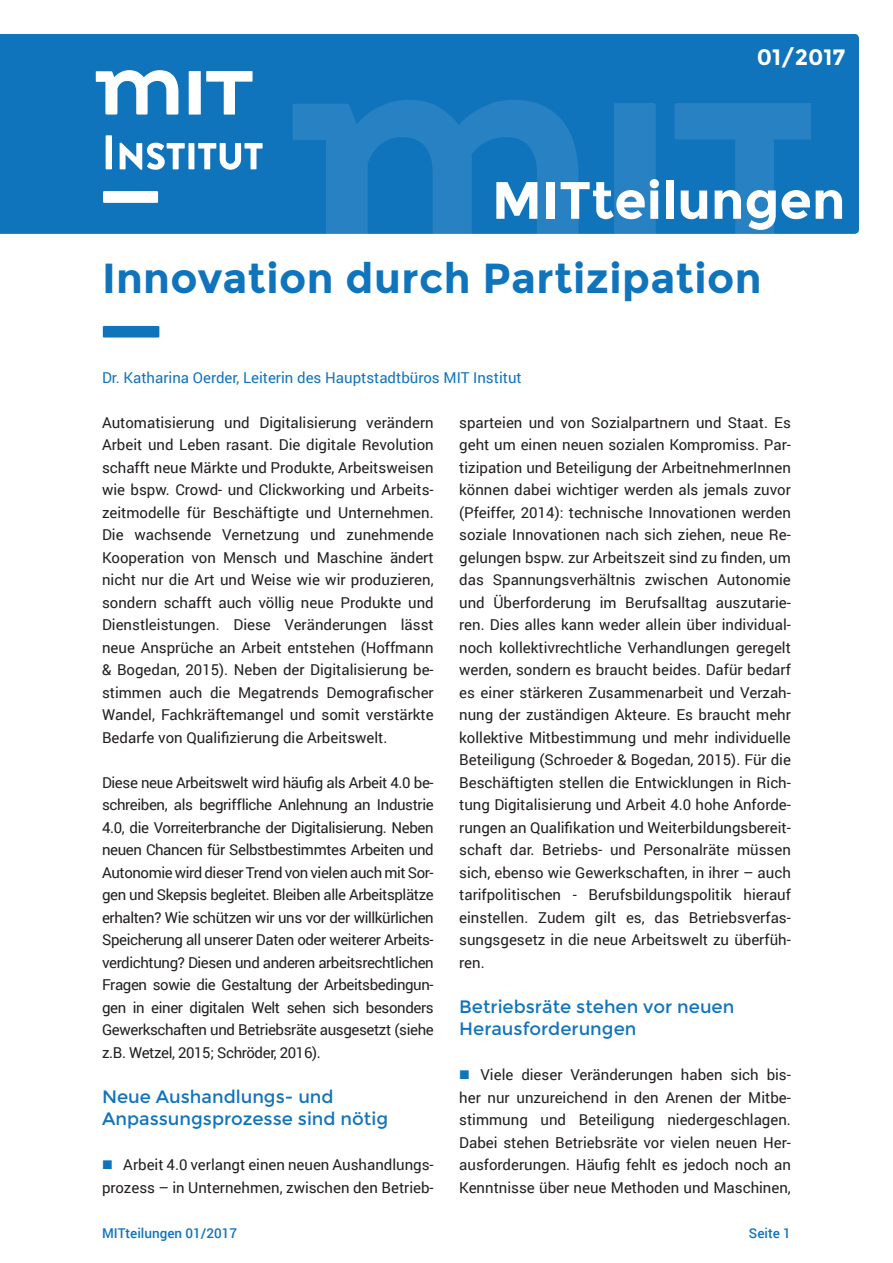
<style>
.page{position:relative;width:893px;height:1263px;background:#fff}
.page>*{position:absolute;margin:0;border:0;box-sizing:border-box;transform-origin:0 0}
.t1{font:700 52.5px "Montserrat";color:#fff}
.t2{font:700 42px "Montserrat";letter-spacing:.01em;color:#1074bc}
.t3{font:700 22.2px "Montserrat";color:#fff}
.t4{font:18px/22.5px "Montserrat";color:#1074bc}
.t5{font:15px/22.5px "Roboto";color:#231f20;text-align:justify}
.t6{font:15px "Roboto";color:#1074bc}
.t7{font:500 13.5px "Roboto";color:#1074bc}
</style>
<div class="page">
<div style="left:0;top:34px;width:859px;height:200px;background:#1074bc"></div>
<svg style="left:674px;top:103px;width:136px;height:131px;background:#1a7abe"></svg>
<div style="left:614px;top:103px;width:42px;height:131px;background:#2781c2"></div>
<svg style="left:293px;top:100px;width:285px;height:134px;background:#1c7bbf"></svg>
<svg style="left:106px;top:135px;width:6px;height:34px"></svg>
<svg style="left:120px;top:143px;width:143px;height:27px"></svg>
<svg style="left:189px;top:71px;width:64px;height:44px"></svg>
<svg style="left:96px;top:70px;width:82px;height:45px"></svg>
<svg style="left:103px;top:191px;width:55px;height:12px"></svg>
<div style="left:103px;top:326px;width:56px;height:12px;background:#1074bc"></div>
<p class="t3" style="left:757px;top:43px;width:90px">01/2017</p>
<p class="t1" style="left:492px;top:169px;width:355px">MITteilungen</p>
<p class="t2" style="left:102px;top:253px;width:661px">Innovation durch Partizipation</p>
<p class="t6" style="left:102px;top:367px;width:421px">Dr. Katharina Oerder, Leiterin des Hauptstadtbüros MIT Institut</p>
<p class="t5" style="left:102px;top:410px;width:333px">Automatisierung und Digitalisierung verändern Arbeit und Leben rasant. Die digitale Revolution schafft neue Märkte und Produkte, Arbeitsweisen wie bspw. Crowd- und Clickworking und Arbeits&shy;zeitmodelle für Beschäftigte und Unternehmen.<br>Die wachsende Vernetzung und zunehmende Kooperation von Mensch und Maschine ändert nicht nur die Art und Weise wie wir produzieren, sondern schafft auch völlig neue Produkte und Dienstleistungen. Diese Veränderungen lässt neue Ansprüche an Arbeit entstehen (Hoffmann &amp; Bogedan, 2015). Neben der Digitalisierung be&shy;stimmen auch die Megatrends Demografischer Wandel, Fachkräftemangel und somit verstärkte Bedarfe von Qualifizierung die Arbeitswelt.</p>
<p class="t5" style="left:102px;top:770px;width:333px">Diese neue Arbeitswelt wird häufig als Arbeit 4.0 be&shy;schreiben, als begriffliche Anlehnung an Industrie 4.0, die Vorreiterbranche der Digitalisierung. Neben neuen Chancen für Selbstbestimmtes Arbeiten und Autonomie wird dieser Trend von vielen auch mit Sor&shy;gen und Skepsis begleitet. Bleiben alle Arbeitsplätze erhalten? Wie schützen wir uns vor der willkürlichen Speicherung all unserer Daten oder weiterer Arbeits&shy;verdichtung? Diesen und anderen arbeitsrechtlichen Fragen sowie die Gestaltung der Arbeitsbedingun&shy;gen in einer digitalen Welt sehen sich besonders Gewerkschaften und Betriebsräte ausgesetzt (siehe z.B. Wetzel, 2015; Schröder, 2016).</p>
<p class="t4" style="left:102px;top:1085px;width:288px">Neue Aushandlungs- und<br>Anpassungsprozesse sind nötig</p>
<p class="t5" style="left:102px;top:1153px;width:333px;text-align:right">Arbeit 4.0 verlangt einen neuen Aushandlungs&shy;prozess – in Unternehmen, zwischen den Betrieb-</p>
<p class="t5" style="left:459px;top:410px;width:333px">sparteien und von Sozialpartnern und Staat. Es geht um einen neuen sozialen Kompromiss. Par&shy;tizipation und Beteiligung der ArbeitnehmerInnen können dabei wichtiger werden als jemals zuvor (Pfeiffer, 2014): technische Innovationen werden soziale Innovationen nach sich ziehen, neue Re&shy;gelungen bspw. zur Arbeitszeit sind zu finden, um das Spannungsverhältnis zwischen Autonomie und Überforderung im Berufsalltag auszutarie&shy;ren. Dies alles kann weder allein über individual&shy;noch kollektivrechtliche Verhandlungen geregelt werden, sondern es braucht beides. Dafür bedarf es einer stärkeren Zusammenarbeit und Verzah&shy;nung der zuständigen Akteure. Es braucht mehr kollektive Mitbestimmung und mehr individuelle Beteiligung (Schroeder &amp; Bogedan, 2015). Für die Beschäftigten stellen die Entwicklungen in Rich&shy;tung Digitalisierung und Arbeit 4.0 hohe Anforde&shy;rungen an Qualifikation und Weiterbildungsbereit&shy;schaft dar. Betriebs- und Personalräte müssen sich, ebenso wie Gewerkschaften, in ihrer – auch tarifpolitischen - Berufsbildungspolitik hierauf einstellen. Zudem gilt es, das Betriebsverfas&shy;sungsgesetz in die neue Arbeitswelt zu überfüh&shy;ren.</p>
<p class="t4" style="left:459px;top:995px;width:277px">Betriebsräte stehen vor neuen</p>
<p class="t4" style="left:459px;top:1018px;width:179px">Herausforderungen</p>
<p class="t5" style="left:459px;top:1063px;width:333px;text-indent:21px">Viele dieser Veränderungen haben sich bis&shy;her nur unzureichend in den Arenen der Mitbe&shy;stimmung und Beteiligung niedergeschlagen.<br>Dabei stehen Betriebsräte vor vielen neuen Her&shy;ausforderungen. Häufig fehlt es jedoch noch an Kenntnisse über neue Methoden und Maschinen,</p>
<p class="t7" style="left:102px;top:1223px;width:136px">MITteilungen 01/2017</p>
<p class="t7" style="left:749px;top:1223px;width:43px">Seite 1</p>
</div>
